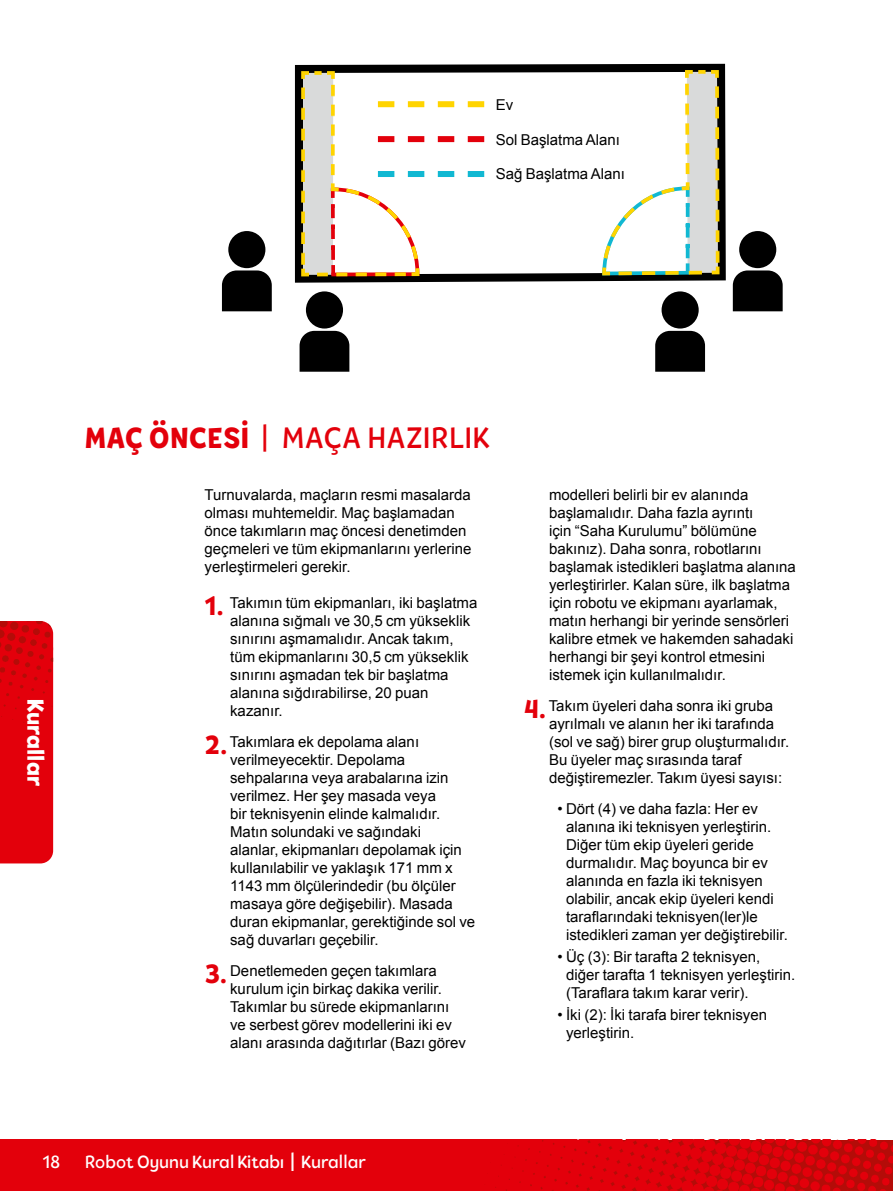
<style>
.page{position:relative;width:893px;height:1191px;background:#fff}
.page>*{position:absolute;margin:0;border:0;box-sizing:border-box;transform-origin:0 0}
.t1{font:500 30px "Tobi Pro";letter-spacing:.025em;color:#e3000b}
.t2{font:800 27px "Tobi Pro";color:#e3000b}
.t3{font:800 24px "Tobi Pro";letter-spacing:.005em;color:#fff}
.t4{font:500 18px "Tobi Pro";color:#fff}
.t5{font:15px/18px "Arial";color:#000}
.s1{font-weight:800}
.s2{font-size:27px}
</style>
<div class="page">
<img style="left:0;top:1139px;width:893px;height:52px">
<div style="left:0;top:762px;width:53px;height:101px;background:#e3000b"></div>
<img style="left:0;top:621px;width:53px;height:141px">
<svg style="left:295px;top:64px;width:431px;height:219px"></svg>
<svg style="left:600px;top:68px;width:121px;height:209px"></svg>
<div style="left:228px;top:231px;width:37px;height:37px;background:#000;border-radius:50%"></div>
<svg style="left:222px;top:270px;width:50px;height:41px"></svg>
<div style="left:306px;top:291px;width:37px;height:37px;background:#000;border-radius:50%"></div>
<svg style="left:300px;top:331px;width:49px;height:41px"></svg>
<div style="left:739px;top:231px;width:37px;height:37px;background:#000;border-radius:50%"></div>
<svg style="left:733px;top:270px;width:50px;height:41px"></svg>
<div style="left:662px;top:291px;width:37px;height:37px;background:#000;border-radius:50%"></div>
<svg style="left:655px;top:331px;width:50px;height:41px"></svg>
<img style="left:892px;top:1139px;width:1px;height:47px">
<svg style="left:299px;top:69px;width:185px;height:209px"></svg>
<p class="t5" style="left:496px;top:96px;width:19px">Ev</p>
<p class="t5" style="left:496px;top:130px;width:126px">Sol Başlatma Alanı</p>
<p class="t5" style="left:496px;top:165px;width:131px">Sağ Başlatma Alanı</p>
<h3 class="t3" style="left:52px;top:698px;width:88px;rotate:90deg">Kurallar</h3>
<h1 class="t1" style="left:85px;top:418px;width:406px"><span class="s1">MAÇ ÖNCESİ</span> | MAÇA HAZIRLIK</h1>
<p class="t5" style="left:205px;top:486px;width:268px">Turnuvalarda, maçların resmi masalarda olması muhtemeldir. Maç başlamadan önce takımların maç öncesi denetimden geçmeleri ve tüm ekipmanlarını yerlerine yerleştirmeleri gerekir.</p>
<p class="t5" style="left:230px;top:594px;width:249px">Takımın tüm ekipmanları, iki başlatma alanına sığmalı ve 30,5 cm yükseklik sınırını aşmamalıdır. Ancak takım, tüm ekipmanlarını 30,5 cm yükseklik sınırını aşmadan tek bir başlatma alanına sığdırabilirse, 20 puan kazanır.</p>
<p class="t5" style="left:230px;top:732px;width:247px">Takımlara ek depolama alanı verilmeyecektir. Depolama sehpalarına veya arabalarına izin verilmez. Her şey masada veya<br>bir teknisyenin elinde kalmalıdır.<br>Matın solundaki ve sağındaki<br>alanlar, ekipmanları depolamak için kullanılabilir ve yaklaşık 171 mm x<br>1143 mm ölçülerindedir (bu ölçüler masaya göre değişebilir). Masada duran ekipmanlar, gerektiğinde sol ve sağ duvarları geçebilir.</p>
<p class="t5" style="left:230px;top:961px;width:237px">Denetlemeden geçen takımlara kurulum için birkaç dakika verilir.<br>Takımlar bu sürede ekipmanlarını ve serbest görev modellerini iki ev alanı arasında dağıtırlar (Bazı görev</p>
<h2 class="t2" style="left:205px;top:588px;width:21px">1.</h2>
<h2 class="t2" style="left:205px;top:727px;width:24px">2.</h2>
<h2 class="t2" style="left:205px;top:956px;width:24px">3.</h2>
<p class="t5" style="left:549px;top:486px;width:248px">modelleri belirli bir ev alanında başlamalıdır. Daha fazla ayrıntı<br>için “Saha Kurulumu” bölümüne bakınız). Daha sonra, robotlarını başlamak istedikleri başlatma alanına yerleştirirler. Kalan süre, ilk başlatma için robotu ve ekipmanı ayarlamak, matın herhangi bir yerinde sensörleri kalibre etmek ve hakemden sahadaki herhangi bir şeyi kontrol etmesini istemek için kullanılmalıdır.</p>
<p class="t5" style="left:549px;top:696px;width:242px">Takım üyeleri daha sonra iki gruba ayrılmalı ve alanın her iki tarafında (sol ve sağ) birer grup oluşturmalıdır.<br>Bu üyeler maç sırasında taraf değiştiremezler. Takım üyesi sayısı:</p>
<p class="t5" style="left:566px;top:799px;width:223px;text-indent:-9px">• Dört (4) ve daha fazla: Her ev alanına iki teknisyen yerleştirin.<br>Diğer tüm ekip üyeleri geride durmalıdır. Maç boyunca bir ev alanında en fazla iki teknisyen olabilir, ancak ekip üyeleri kendi taraflarındaki teknisyen(ler)le istedikleri zaman yer değiştirebilir.</p>
<p class="t5" style="left:566px;top:947px;width:231px;text-indent:-9px">• Üç (3): Bir tarafta 2 teknisyen, diğer tarafta 1 teknisyen yerleştirin. (Taraflara takım karar verir).</p>
<p class="t5" style="left:566px;top:1006px;width:202px;text-indent:-9px">• İki (2): İki tarafa birer teknisyen yerleştirin.</p>
<h2 class="t2" style="left:524px;top:691px;width:24px">4.</h2>
<p class="t4" style="left:43px;top:1150px;width:20px">18</p>
<p class="t4" style="left:85px;top:1150px;width:282px">Robot Oyunu Kural Kitabı <span class="s2">I</span> Kurallar</p>
</div>
